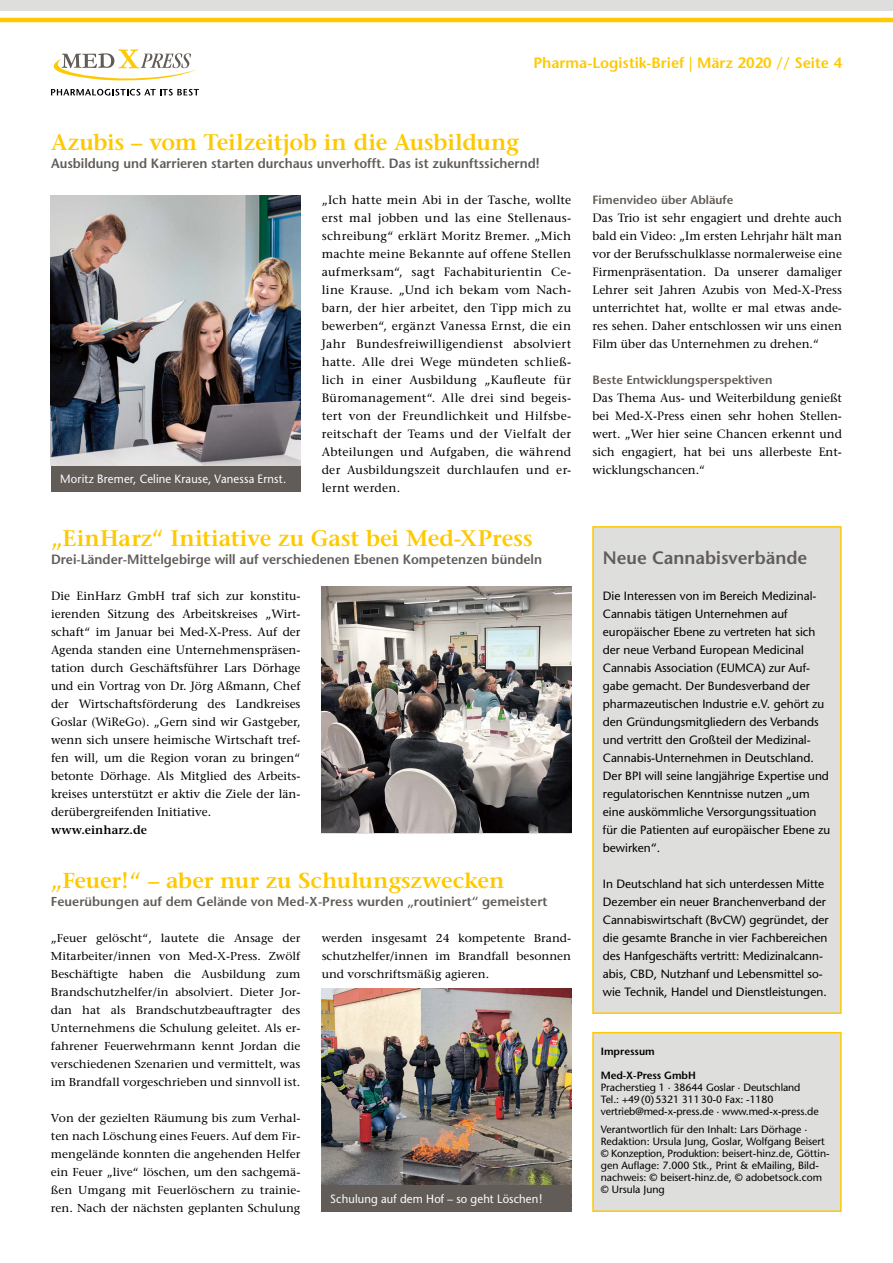
<style>
.page{position:relative;width:893px;height:1263px;background:#fff}
.page>*{position:absolute;margin:0;border:0;box-sizing:border-box;transform-origin:0 0}
.t1{font:600 22.5px "Stone Serif";letter-spacing:-.005em;color:#fec900}
.t2{font:600 21.6px "Stone Serif";letter-spacing:-.005em;color:#fec900;scale:1.04 1}
.t3{font:600 18px "Stone Sans";color:#615c58}
.t4{font:600 15px "Stone Sans";color:#fec900}
.t5{font:600 13.5px "Stone Sans";color:#615c58;scale:.96 1}
.t6{font:600 12.9px "Stone Sans";color:#615c58}
.t7{font:12px/18px "Stone Serif";color:#000;text-align:justify}
.t8{font:12px/18px "Stone Sans";color:#000}
.t9{font:12px "Stone Sans";letter-spacing:.015em;color:#fff;scale:.94 1}
.t10{font:600 12px "Stone Sans";color:#615c58}
.t11{font:600 12px "Stone Serif";color:#000}
.t12{font:11.55px/18px "Stone Serif";color:#000;text-align:justify;scale:1.04 1}
.t13{font:10.5px/12px "Stone Sans";color:#000}
.t14{font:600 10.5px "Stone Sans";letter-spacing:-.01em;color:#000}
</style>
<div class="page">
<hr style="left:0;top:18px;width:893px;height:4px;background:#fec900">
<div style="left:0;top:0;width:893px;height:10px;background:#dededd"></div>
<svg style="left:53px;top:49px;width:143px;height:32px"></svg>
<svg style="left:51px;top:89px;width:148px;height:7px"></svg>
<div style="left:592px;top:1032px;width:250px;height:180px;background:#dededd;border:2px solid #fec900"></div>
<div style="left:592px;top:526px;width:250px;height:488px;background:#dededd;border:2px solid #fec900"></div>
<div style="left:51px;top:466px;width:249px;height:26px;background:#615c58"></div>
<img style="left:322px;top:587px;width:249px;height:246px">
<img style="left:51px;top:195px;width:249px;height:271px">
<img style="left:322px;top:989px;width:249px;height:197px">
<div style="left:321px;top:1186px;width:250px;height:26px;background:#615c58"></div>
<p class="t4" style="left:533px;top:54px;width:310px">Pharma-Logistik-Brief | März 2020 // Seite 4</p>
<h1 class="t1" style="left:51px;top:129px;width:470px">Azubis – vom Teilzeitjob in die Ausbildung</h1>
<p class="t5" style="left:51px;top:155px;width:511px">Ausbildung und Karrieren starten durchaus unverhofft. Das ist zukunftssichernd!</p>
<p class="t7" style="left:322px;top:191px;width:251px">„Ich hatte mein Abi in der Tasche, wollte erst mal jobben und las eine Stellenaus&shy;schreibung“ erklärt Moritz Bremer. „Mich machte meine Bekannte auf offene Stellen aufmerksam“, sagt Fachabiturientin Ce&shy;line Krause. „Und ich bekam vom Nach&shy;barn, der hier arbeitet, den Tipp mich zu bewerben“, ergänzt Vanessa Ernst, die ein Jahr Bundesfreiwilligendienst absolviert hatte. Alle drei Wege mündeten schließ&shy;lich in einer Ausbildung „Kaufleute für Büromanagement“. Alle drei sind begeis&shy;tert von der Freundlichkeit und Hilfsbe&shy;reitschaft der Teams und der Vielfalt der Abteilungen und Aufgaben, die während der Ausbildungszeit durchlaufen und er&shy;lernt werden.</p>
<p class="t10" style="left:592px;top:192px;width:142px">Fimenvideo über Abläufe</p>
<p class="t7" style="left:592px;top:209px;width:251px">Das Trio ist sehr engagiert und drehte auch bald ein Video: „Im ersten Lehrjahr hält man vor der Berufsschulklasse normalerweise eine Firmenpräsentation. Da unserer damaliger Lehrer seit Jahren Azubis von Med-X-Press unterrichtet hat, wollte er mal etwas ande&shy;res sehen. Daher entschlossen wir uns einen Film über das Unternehmen zu drehen.“</p>
<p class="t10" style="left:592px;top:372px;width:181px">Beste Entwicklungsperspektiven</p>
<p class="t7" style="left:592px;top:389px;width:251px">Das Thema Aus- und Weiterbildung genießt bei Med-X-Press einen sehr hohen Stellen&shy;wert. „Wer hier seine Chancen erkennt und sich engagiert, hat bei uns allerbeste Ent&shy;wicklungschancen.“</p>
<p class="t9" style="left:60px;top:472px;width:242px">Moritz Bremer, Celine Krause, Vanessa Ernst.</p>
<h1 class="t1" style="left:51px;top:525px;width:483px">„EinHarz“ Initiative zu Gast bei Med-XPress</h1>
<p class="t5" style="left:51px;top:551px;width:513px">Drei-Länder-Mittelgebirge will auf verschiedenen Ebenen Kompetenzen bündeln</p>
<p class="t7" style="left:51px;top:587px;width:251px">Die EinHarz GmbH traf sich zur konstitu&shy;ierenden Sitzung des Arbeitskreises „Wirt&shy;schaft“ im Januar bei Med-X-Press. Auf der Agenda standen eine Unternehmenspräsen&shy;tation durch Geschäftsführer Lars Dörhage und ein Vortrag von Dr. Jörg Aßmann, Chef der Wirtschaftsförderung des Landkreises Goslar (WiReGo). „Gern sind wir Gastgeber, wenn sich unsere heimische Wirtschaft tref&shy;fen will, um die Region voran zu bringen“ betonte Dörhage. Als Mitglied des Arbeits&shy;kreises unterstützt er aktiv die Ziele der län&shy;derübergreifenden Initiative.</p>
<p class="t11" style="left:51px;top:822px;width:98px">www.einharz.de</p>
<h2 class="t2" style="left:51px;top:867px;width:438px">„Feuer!“ – aber nur zu Schulungszwecken</h2>
<p class="t6" style="left:51px;top:894px;width:498px">Feuerübungen auf dem Gelände von Med-X-Press wurden „routiniert“ gemeistert</p>
<p class="t12" style="left:51px;top:929px;width:241px">„Feuer gelöscht“, lautete die Ansage der Mitarbeiter/innen von Med-X-Press. Zwölf Beschäftigte haben die Ausbildung zum Brandschutzhelfer/in absolviert. Dieter Jor&shy;dan hat als Brandschutzbeauftragter des Unternehmens die Schulung geleitet. Als er&shy;fahrener Feuerwehrmann kennt Jordan die verschiedenen Szenarien und vermittelt, was im Brandfall vorgeschrieben und sinnvoll ist.</p>
<p class="t12" style="left:51px;top:1109px;width:241px">Von der gezielten Räumung bis zum Verhal&shy;ten nach Löschung eines Feuers. Auf dem Fir&shy;mengelände konnten die angehenden Helfer ein Feuer „live“ löschen, um den sachgemä&shy;ßen Umgang mit Feuerlöschern zu trainie&shy;ren. Nach der nächsten geplanten Schulung</p>
<p class="t12" style="left:322px;top:929px;width:241px">werden insgesamt 24 kompetente Brand&shy;schutzhelfer/innen im Brandfall besonnen und vorschriftsmäßig agieren.</p>
<p class="t9" style="left:330px;top:1192px;width:227px">Schulung auf dem Hof – so geht Löschen!</p>
<h3 class="t3" style="left:603px;top:547px;width:206px">Neue Cannabisverbände</h3>
<p class="t8" style="left:603px;top:587px;width:229px">Die Interessen von im Bereich Medizinal-Cannabis tätigen Unternehmen auf europäischer Ebene zu vertreten hat sich der neue Verband European Medicinal Cannabis Association (EUMCA) zur Auf&shy;gabe gemacht. Der Bundesverband der pharma zeutischen Industrie e.V. gehört zu den Gründungsmitgliedern des Verbands und vertritt den Großteil der Medizinal-Cannabis-Unternehmen in Deutschland.<br>Der BPI will seine langjährige Expertise und regulatorischen Kenntnisse nutzen „um eine auskömmliche Versorgungssituation für die Patienten auf europäischer Ebene zu bewirken“.</p>
<p class="t8" style="left:603px;top:875px;width:227px">In Deutschland hat sich unterdessen Mitte Dezember ein neuer Branchenverband der Cannabis wirtschaft (BvCW) gegründet, der die gesamte Branche in vier Fachbereichen des Hanfgeschäfts vertritt: Medizinalcann&shy;abis, CBD, Nutzhanf und Lebensmittel so&shy;wie Technik, Handel und Dienstleistungen.</p>
<p class="t14" style="left:601px;top:1045px;width:56px">Impressum</p>
<p class="t14" style="left:601px;top:1069px;width:97px">Med-X-Press GmbH</p>
<p class="t13" style="left:601px;top:1081px;width:219px">Pracherstieg 1 · 38644 Goslar · Deutschland<br>Tel.: +49 (0) 5321 311 30-0 Fax: -1180 vertrieb@med-x-press.de · www.med-x-press.de</p>
<p class="t13" style="left:601px;top:1123px;width:230px">Verantwortlich für den Inhalt: Lars Dörhage · Redaktion: Ursula Jung, Goslar, Wolfgang Beisert © Konzeption, Produktion: beisert-hinz.de, Göttin&shy;gen Auflage: 7.000 Stk., Print &amp; eMailing, Bild&shy;nachweis: © beisert-hinz.de, © adobetsock.com © Ursula Jung</p>
</div>
